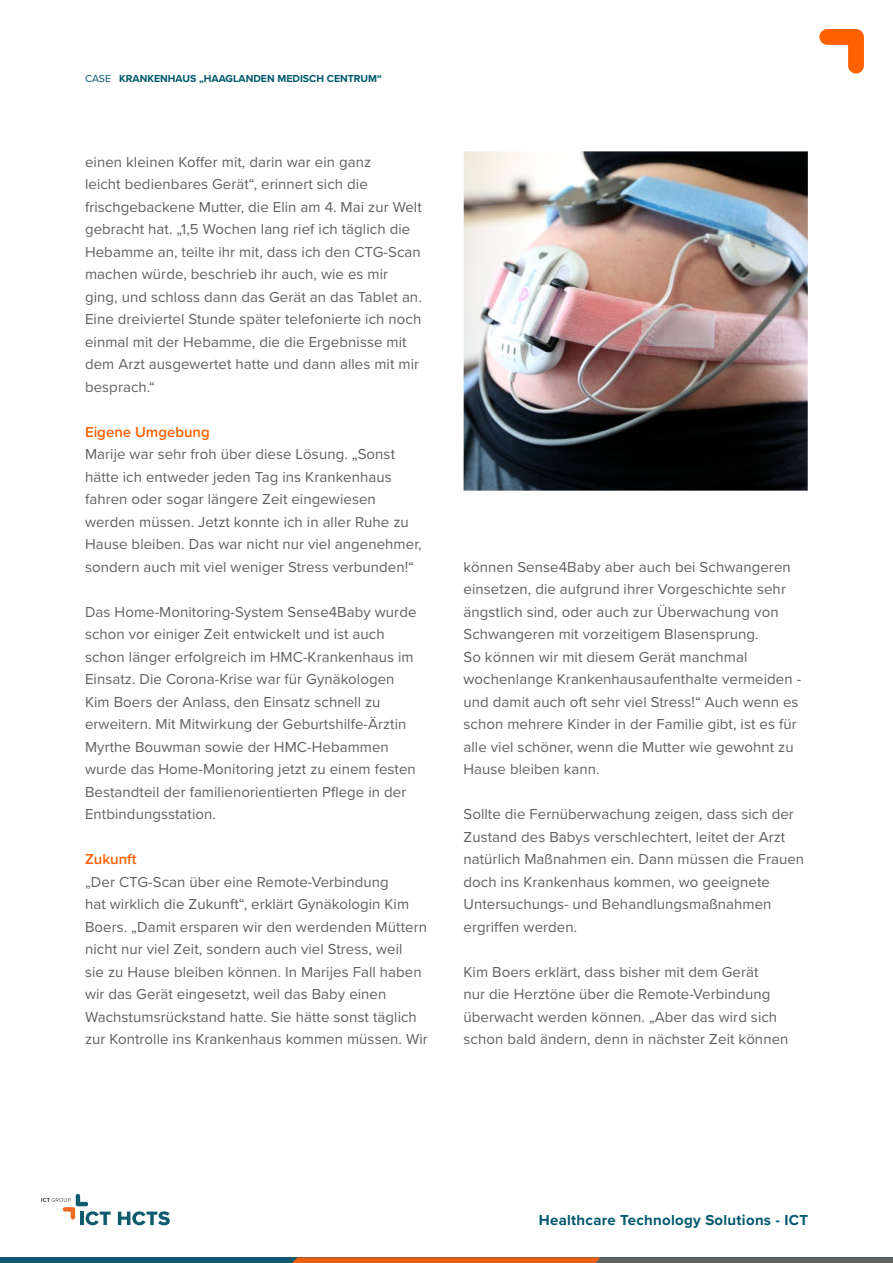
<style>
.page{position:relative;width:893px;height:1263px;background:#fff}
.page>*{position:absolute;margin:0;border:0;box-sizing:border-box;transform-origin:0 0}
.t1{font:15px/22.5px "Proxima Nova";letter-spacing:.005em;color:#61615f}
.t2{font:700 15px "Proxima Nova";letter-spacing:.02em;color:#00586f}
.t3{font:600 15px "Proxima Nova";color:#ff6000}
.t4{font:700 10.5px "Proxima Nova";color:#00586f}
.s1{font-weight:400}
</style>
<div class="page">
<svg style="left:819px;top:29px;width:45px;height:45px"></svg>
<div style="left:0;top:1257px;width:893px;height:6px;background:#0f596e"></div>
<svg style="left:292px;top:1257px;width:601px;height:6px;background:#9d5f3b"></svg>
<svg style="left:41px;top:1194px;width:70px;height:31px"></svg>
<svg style="left:118px;top:1211px;width:52px;height:14px"></svg>
<img style="left:464px;top:151px;width:344px;height:340px">
<p class="t4" style="left:85px;top:71px;width:299px"><span class="s1">CASE</span> KRANKENHAUS „HAAGLANDEN MEDISCH CENTRUM“</p>
<p class="t1" style="left:85px;top:150px;width:338px">einen kleinen Koffer mit, darin war ein ganz<br>leicht bedienbares Gerät“, erinnert sich die frischgebackene Mutter, die Elin am 4. Mai zur Welt gebracht hat. „1,5 Wochen lang rief ich täglich die Hebamme an, teilte ihr mit, dass ich den CTG-Scan machen würde, beschrieb ihr auch, wie es mir ging, und schloss dann das Gerät an das Tablet an.<br>Eine dreiviertel Stunde später telefonierte ich noch einmal mit der Hebamme, die die Ergebnisse mit dem Arzt ausgewertet hatte und dann alles mit mir besprach.“</p>
<p class="t3" style="left:85px;top:420px;width:126px">Eigene Umgebung</p>
<p class="t1" style="left:85px;top:442px;width:338px">Marije war sehr froh über diese Lösung. „Sonst hätte ich entweder jeden Tag ins Krankenhaus fahren oder sogar längere Zeit eingewiesen werden müssen. Jetzt konnte ich in aller Ruhe zu Hause bleiben. Das war nicht nur viel angenehmer, sondern auch mit viel weniger Stress verbunden!“</p>
<p class="t1" style="left:85px;top:600px;width:333px">Das Home-Monitoring-System Sense4Baby wurde schon vor einiger Zeit entwickelt und ist auch schon länger erfolgreich im HMC-Krankenhaus im Einsatz. Die Corona-Krise war für Gynäkologen Kim Boers der Anlass, den Einsatz schnell zu erweitern. Mit Mitwirkung der Geburtshilfe-Ärztin Myrthe Bouwman sowie der HMC-Hebammen wurde das Home-Monitoring jetzt zu einem festen Bestandteil der familienorientierten Pflege in der Entbindungsstation.</p>
<p class="t3" style="left:85px;top:848px;width:53px">Zukunft</p>
<p class="t1" style="left:85px;top:870px;width:344px">„Der CTG-Scan über eine Remote-Verbindung<br>hat wirklich die Zukunft“, erklärt Gynäkologin Kim Boers. „Damit ersparen wir den werdenden Müttern nicht nur viel Zeit, sondern auch viel Stress, weil<br>sie zu Hause bleiben können. In Marijes Fall haben wir das Gerät eingesetzt, weil das Baby einen Wachstumsrückstand hatte. Sie hätte sonst täglich zur Kontrolle ins Krankenhaus kommen müssen. Wir</p>
<p class="t1" style="left:463px;top:555px;width:339px">können Sense4Baby aber auch bei Schwangeren einsetzen, die aufgrund ihrer Vorgeschichte sehr ängstlich sind, oder auch zur Überwachung von Schwangeren mit vorzeitigem Blasensprung.<br>So können wir mit diesem Gerät manchmal wochenlange Krankenhausaufenthalte vermeiden - und damit auch oft sehr viel Stress!“ Auch wenn es schon mehrere Kinder in der Familie gibt, ist es für alle viel schöner, wenn die Mutter wie gewohnt zu Hause bleiben kann.</p>
<p class="t1" style="left:463px;top:802px;width:342px">Sollte die Fernüberwachung zeigen, dass sich der Zustand des Babys verschlechtert, leitet der Arzt natürlich Maßnahmen ein. Dann müssen die Frauen doch ins Krankenhaus kommen, wo geeignete Untersuchungs- und Behandlungsmaßnahmen ergriffen werden.</p>
<p class="t1" style="left:463px;top:960px;width:326px">Kim Boers erklärt, dass bisher mit dem Gerät<br>nur die Herztöne über die Remote-Verbindung überwacht werden können. „Aber das wird sich schon bald ändern, denn in nächster Zeit können</p>
<p class="t2" style="left:539px;top:1209px;width:271px">Healthcare Technology Solutions - ICT</p>
</div>
